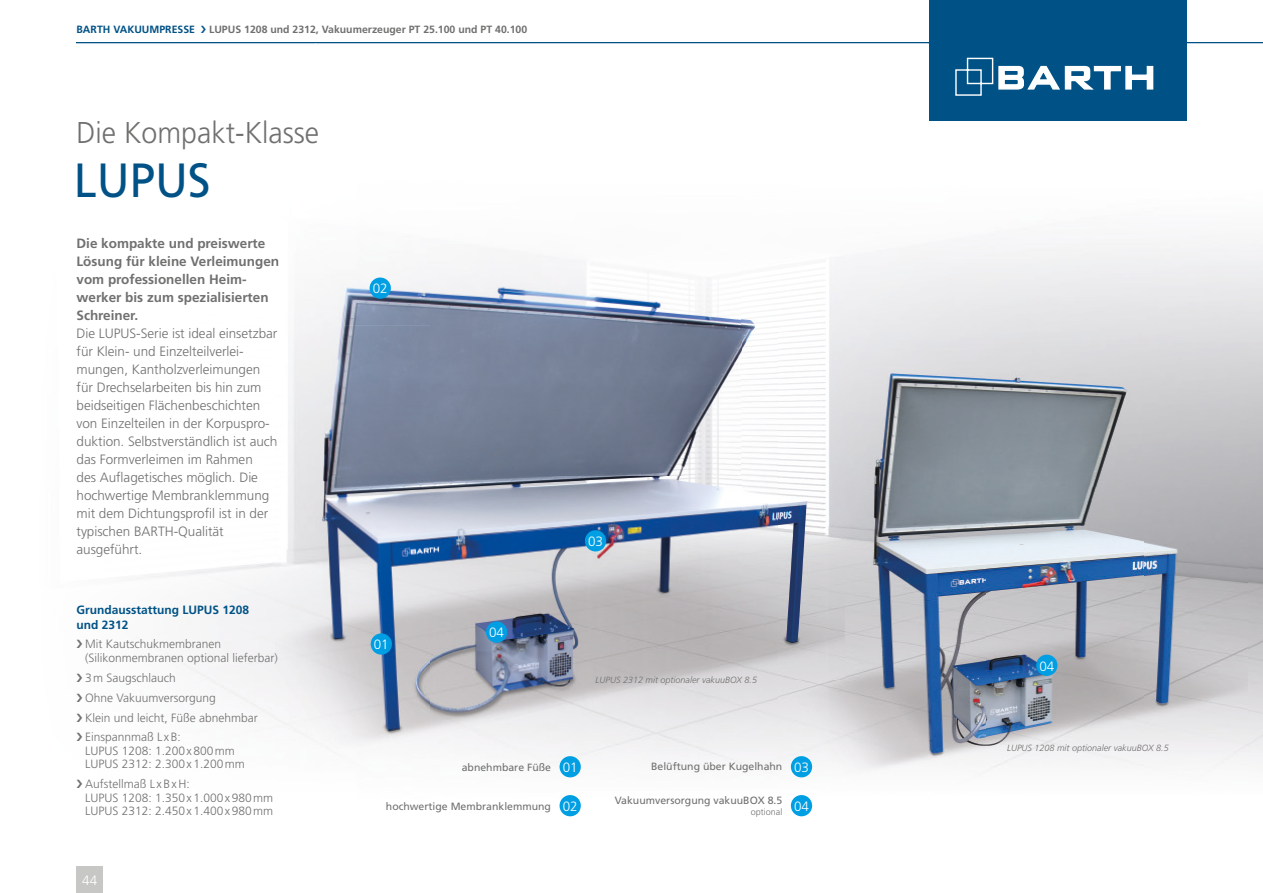
<style>
.page{position:relative;width:1263px;height:893px;background:#fff}
.page>*{position:absolute;margin:0;border:0;box-sizing:border-box;transform-origin:0 0}
.t1{font:48px "Frutiger";color:#005286;scale:.95 1}
.t2{font:300 30px "Frutiger";color:#70706f;scale:.95 1}
.t3{font:300 13.5px/18px "Frutiger";color:#70706f}
.t4{font:700 13.5px/18px "Frutiger";color:#70706f}
.t5{font:300 13.5px "Frutiger";color:#fff}
.t6{font:300 12px/13.5px "Frutiger";color:#70706f}
.t7{font:700 12px/14.4px "Frutiger";color:#005286}
.t8{font:10.5px "Frutiger";color:#70706f}
.t9{font:700 10.5px "Frutiger";color:#70706f}
.t10{font:700 10.5px "Frutiger";color:#005286}
.t11{font:italic 300 9px "Frutiger";color:#70706f}
.t12{font:300 9px "Frutiger";color:#70706f}
.s1{font-weight:300;font-size:13.5px;color:#fff}
</style>
<div class="page">
<hr style="left:77px;top:42px;width:1186px;height:1px;background:#005286">
<img style="left:1158px;top:44px;width:105px;height:318px">
<img style="left:947px;top:120px;width:211px;height:213px">
<img style="left:77px;top:43px;width:1186px;height:1px">
<img style="left:276px;top:223px;width:465px;height:555px">
<img style="left:741px;top:267px;width:104px;height:108px">
<img style="left:741px;top:378px;width:38px;height:390px">
<svg style="left:276px;top:256px;width:3px;height:13px"></svg>
<img style="left:845px;top:333px;width:298px;height:309px">
<img style="left:1143px;top:333px;width:104px;height:453px">
<img style="left:845px;top:642px;width:298px;height:128px">
<img style="left:779px;top:333px;width:66px;height:445px">
<div style="left:559px;top:756px;width:22px;height:21px;background:#009fe3;border-radius:50%"></div>
<div style="left:559px;top:795px;width:22px;height:21px;background:#009fe3;border-radius:50%"></div>
<div style="left:791px;top:756px;width:21px;height:21px;background:#009fe3;border-radius:50%"></div>
<div style="left:791px;top:795px;width:21px;height:21px;background:#009fe3;border-radius:50%"></div>
<div style="left:585px;top:530px;width:21px;height:21px;background:#009fe3;border-radius:50%"></div>
<div style="left:486px;top:621px;width:21px;height:22px;background:#009fe3;border-radius:50%"></div>
<div style="left:1036px;top:655px;width:21px;height:21px;background:#009fe3;border-radius:50%"></div>
<div style="left:370px;top:278px;width:21px;height:21px;background:#009fe3;border-radius:50%"></div>
<div style="left:371px;top:633px;width:21px;height:22px;background:#009fe3;border-radius:50%"></div>
<div style="left:928px;top:0;width:258px;height:120px;background:#005286"></div>
<svg style="left:955px;top:58px;width:198px;height:38px"></svg>
<div style="left:77px;top:866px;width:26px;height:27px;background:#c7c7c6"></div>
<p class="t10" style="left:77px;top:23px;width:120px">BARTH VAKUUMPRESSE</p>
<p class="t9" style="left:209px;top:23px;width:320px">LUPUS 1208 und 2312, Vakuumerzeuger PT 25.100 und PT 40.100</p>
<h2 class="t2" style="left:77px;top:116px;width:257px">Die Kompakt-Klasse</h2>
<h1 class="t1" style="left:74px;top:152px;width:146px">LUPUS</h1>
<p class="t4" style="left:77px;top:234px;width:204px">Die kompakte und preiswerte<br>Lösung für kleine Verleimungen vom professionellen Heim&shy;werker bis zum spezialisierten<br>Schreiner.</p>
<p class="t3" style="left:77px;top:324px;width:202px">Die LUPUS-Serie ist ideal einsetzbar für Klein- und Einzelteilverlei&shy;mungen, Kantholzverleimungen für Drechselarbeiten bis hin zum beidseitigen Flächenbeschichten von Einzelteilen in der Korpuspro&shy;duktion. Selbstverständlich ist auch das Formverleimen im Rahmen<br>des Auflagetisches möglich. Die hochwertige Membranklemmung mit dem Dichtungsprofil ist in der typischen BARTH-Qualität ausgeführt.</p>
<p class="t7" style="left:77px;top:603px;width:174px">Grundausstattung LUPUS 1208 und 2312</p>
<p class="t6" style="left:85px;top:637px;width:194px">Mit Kautschukmembranen (Silikonmembranen optional lieferbar)</p>
<p class="t6" style="left:85px;top:668px;width:174px;line-height:20px">3 m Saugschlauch<br>Ohne Vakuumversorgung<br>Klein und leicht, Füße abnehmbar<br>Einspannmaß L x B:</p>
<p class="t6" style="left:85px;top:744px;width:161px">LUPUS 1208: 1.200 x 800 mm<br>LUPUS 2312: 2.300 x 1.200 mm</p>
<p class="t6" style="left:85px;top:777px;width:190px">Aufstellmaß L x B x H:<br>LUPUS 1208: 1.350 x 1.000 x 980 mm<br>LUPUS 2312: 2.450 x 1.400 x 980 mm</p>
<p class="t5" style="left:82px;top:873px;width:17px">44</p>
<p class="t5" style="left:373px;top:281px;width:17px">02</p>
<p class="t5" style="left:588px;top:534px;width:17px">03</p>
<p class="t5" style="left:374px;top:637px;width:17px">01</p>
<p class="t5" style="left:489px;top:625px;width:17px">04</p>
<p class="t11" style="left:595px;top:675px;width:163px">LUPUS 2312 mit optionaler vakuuBOX 8.5</p>
<p class="t8" style="left:462px;top:761px;width:117px">abnehmbare Füße <span class="s1">01</span></p>
<p class="t8" style="left:386px;top:800px;width:193px">hochwertige Membranklemmung <span class="s1">02</span></p>
<p class="t8" style="left:651px;top:760px;width:159px">Belüftung über Kugelhahn <span class="s1">03</span></p>
<p class="t5" style="left:794px;top:799px;width:17px">04</p>
<p class="t8" style="left:615px;top:794px;width:169px">Vakuumversorgung vakuuBOX 8.5</p>
<p class="t12" style="left:751px;top:806px;width:33px">optional</p>
<p class="t5" style="left:1039px;top:658px;width:17px">04</p>
<p class="t11" style="left:1007px;top:743px;width:163px">LUPUS 1208 mit optionaler vakuuBOX 8.5</p>
</div>
